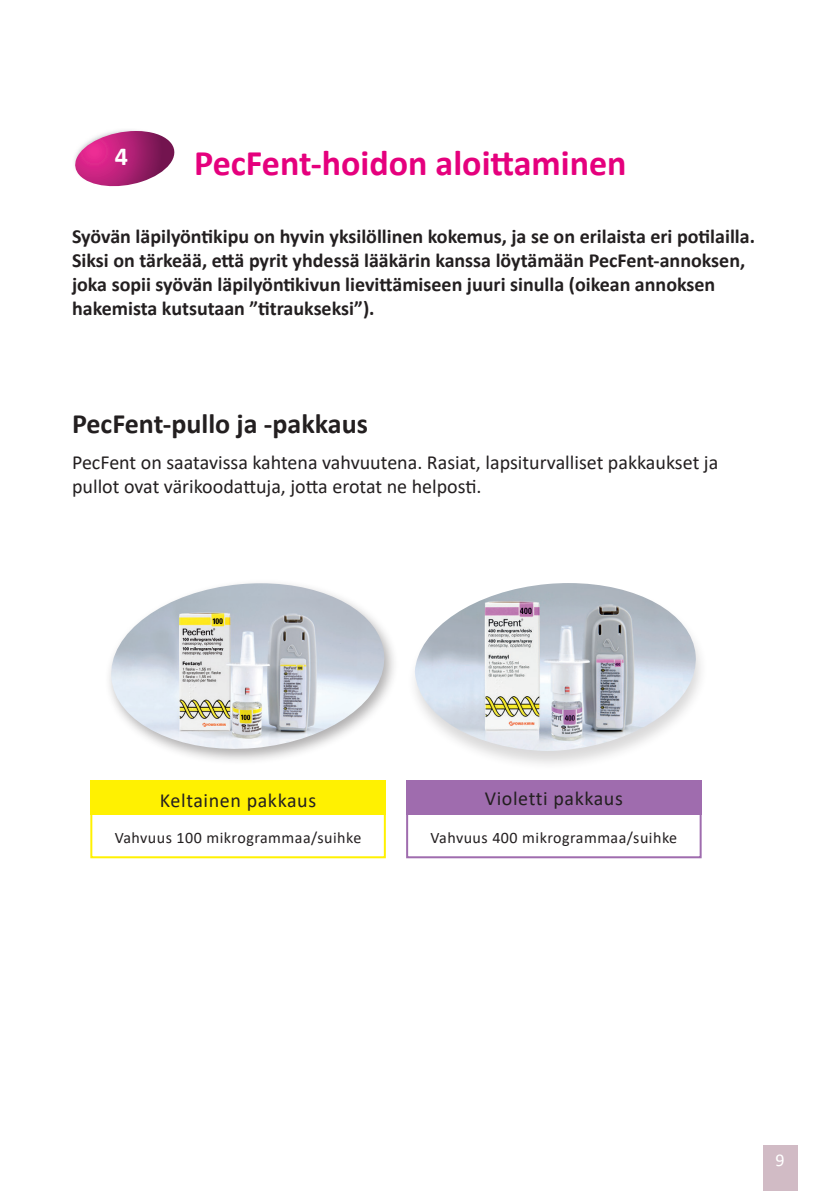
<style>
.page{position:relative;width:840px;height:1191px;background:#fff}
.page>*{position:absolute;margin:0;border:0;box-sizing:border-box;transform-origin:0 0}
.Otsikko_1{font:700 36px "Calibri";color:#e5007d}
.otsikko_3{font:700 28px "Calibri";color:#231f20}
.white_text{font:700 26px "Calibri";color:#fff}
.leipis{font:700 20px/24px "Calibri";color:#231f20}
.leipis-2{font:20px/24px "Calibri";color:#231f20}
.otsikko_2{font:20px "Calibri";letter-spacing:.03em;color:#231f20}
.t1{font:18px "Calibri";color:#fff}
.otsikko_2-2{font:16px "Calibri";letter-spacing:.03em;color:#231f20}
</style>
<div class="page">
<div style="left:763px;top:1145px;width:34px;height:46px;background:#d1bbc5"></div>
<svg style="left:74px;top:131px;width:101px;height:56px"></svg>
<div style="left:104px;top:578px;width:295px;height:187px;background:#231f20;opacity:.36"></div>
<img style="left:109px;top:583px;width:277px;height:168px">
<div style="left:406px;top:582px;width:302px;height:190px;background:#231f20;opacity:.17"></div>
<img style="left:414px;top:583px;width:283px;height:168px">
<div style="left:406px;top:781px;width:295px;height:34px;background:#9f6cae"></div>
<div style="left:90px;top:781px;width:295px;height:34px;background:#fff101"></div>
<div style="left:90px;top:781px;width:295px;height:77px;border:2px solid #fff101"></div>
<div style="left:406px;top:781px;width:295px;height:77px;border:2px solid #9f6cae"></div>
<p class="white_text" style="left:115px;top:138px;width:15px">4</p>
<p class="Otsikko_1" style="left:194px;top:137px;width:433px">PecFent-hoidon aloittaminen</p>
<p class="leipis" style="left:72px;top:224px;width:684px">Syövän läpilyöntikipu on hyvin yksilöllinen kokemus, ja se on erilaista eri potilailla.<br>Siksi on tärkeää, että pyrit yhdessä lääkärin kanssa löytämään PecFent-annoksen, joka sopii syövän läpilyöntikivun lievittämiseen juuri sinulla (oikean annoksen hakemista kutsutaan ”titraukseksi”).</p>
<p class="otsikko_3" style="left:72px;top:404px;width:297px">PecFent-pullo ja -pakkaus</p>
<p class="leipis-2" style="left:72px;top:449px;width:647px">PecFent on saatavissa kahtena vahvuutena. Rasiat, lapsiturvalliset pakkaukset ja pullot ovat värikoodattuja, jotta erotat ne helposti.</p>
<p class="otsikko_2" style="left:160px;top:786px;width:158px">Keltainen pakkaus</p>
<p class="otsikko_2" style="left:484px;top:784px;width:139px">Violetti pakkaus</p>
<p class="otsikko_2-2" style="left:115px;top:826px;width:248px">Vahvuus 100 mikrogrammaa/suihke</p>
<p class="otsikko_2-2" style="left:430px;top:826px;width:248px">Vahvuus 400 mikrogrammaa/suihke</p>
<p class="t1" style="left:775px;top:1147px;width:11px">9</p>
</div>
